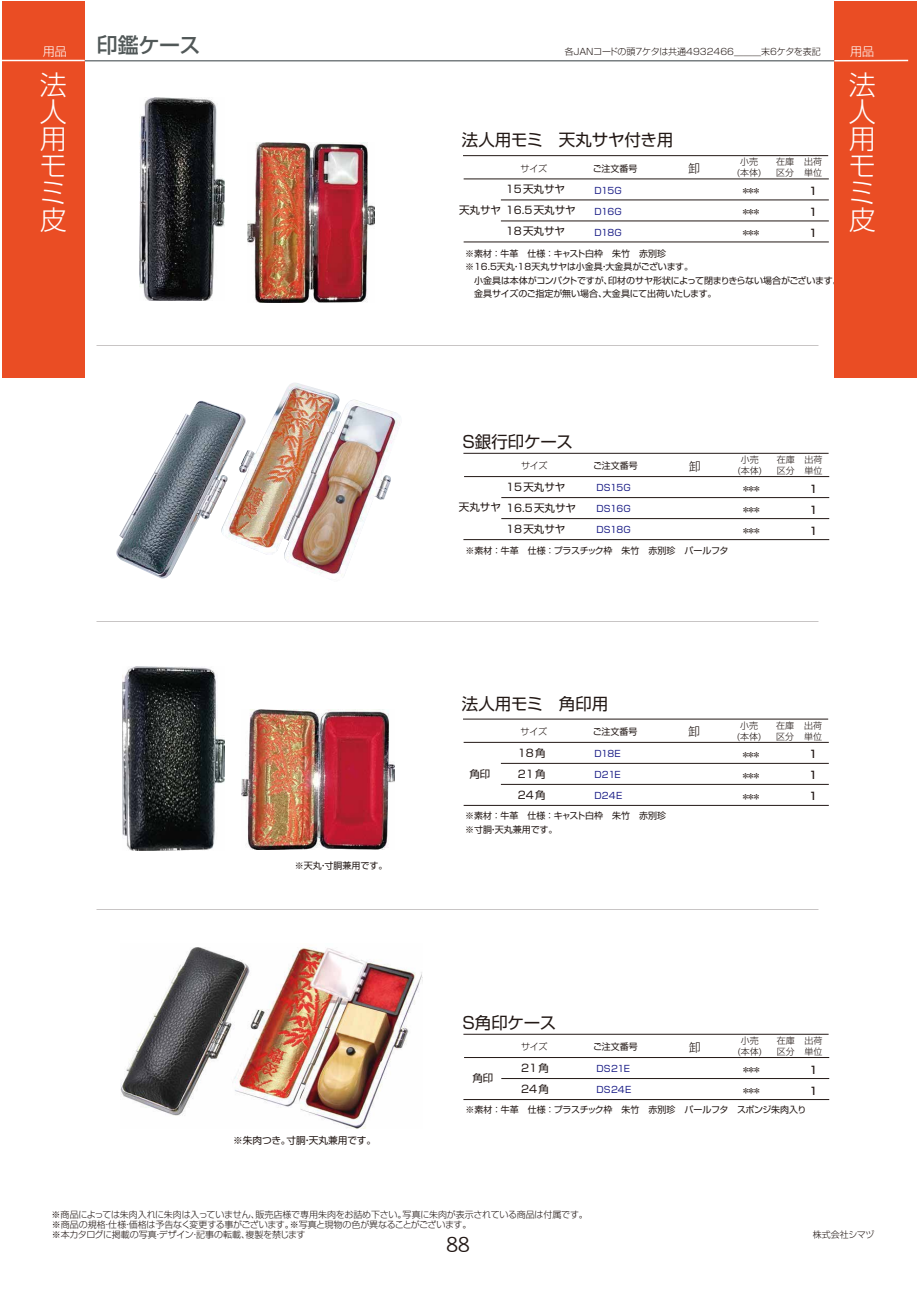
<style>
.page{position:relative;width:919px;height:1289px;background:#fff}
.page>*{position:absolute;margin:0;border:0;box-sizing:border-box;transform-origin:0 0}
.t1{font:300 27px "Shin Go Pro";color:#fff}
.t2{font:500 21px "Shin Go Pro";letter-spacing:-.02em;color:#515858}
.t3{font:21px "DFHS Gothic G W3 WINP RKSJ H";color:#221815}
.t4{font:16.5px "Shin Go Pr 5";letter-spacing:-.01em;color:#221815}
.t5{font:300 12px "Shin Go Pro";color:#221815}
.t6{font:300 12px "Shin Go Pro";color:#fff}
.t7{font:10.5px/21px "Shin Go Pr 5";color:#221815}
.t8{font:500 10.5px/21px "Shin Go Pro";color:#221815;text-align:justify}
.t9{font:9.6px "Shin Go Pro";color:#221815}
.t10{font:300 9px/10.8px "Shin Go Pro";letter-spacing:-.02em;color:#221815}
.t11{font:9px/13.5px "Shin Go Pro";letter-spacing:-.01em;color:#221815}
.t12{font:9px "Shin Go Pr 5";letter-spacing:.01em;color:#1d2088}
.t13{font:9px "Shin Go Pro";letter-spacing:-.035em;color:#221815}
.t14{font:9px "DFHS Gothic G W5 WINP RKSJ H";color:#221815}
.t15{font:300 9px "Shin Go Pro";color:#221815}
</style>
<div class="page">
<img style="left:139px;top:97px;width:85px;height:203px">
<img style="left:247px;top:142px;width:127px;height:160px">
<img style="left:123px;top:667px;width:101px;height:184px">
<img style="left:241px;top:709px;width:153px;height:140px">
<img style="left:116px;top:383px;width:285px;height:197px">
<img style="left:120px;top:947px;width:302px;height:181px">
<hr style="left:463px;top:178px;width:365px;height:1px;background:#221815">
<hr style="left:501px;top:200px;width:327px;height:1px;background:#221815">
<hr style="left:501px;top:221px;width:327px;height:1px;background:#221815">
<hr style="left:463px;top:241px;width:365px;height:1px;background:#221815">
<hr style="left:463px;top:155px;width:365px;height:1px;background:#221815">
<hr style="left:463px;top:742px;width:365px;height:1px;background:#221815">
<hr style="left:501px;top:763px;width:327px;height:1px;background:#221815">
<hr style="left:501px;top:784px;width:327px;height:1px;background:#221815">
<hr style="left:463px;top:805px;width:365px;height:1px;background:#221815">
<hr style="left:463px;top:718px;width:365px;height:1px;background:#221815">
<hr style="left:464px;top:476px;width:365px;height:1px;background:#221815">
<hr style="left:501px;top:497px;width:328px;height:1px;background:#221815">
<hr style="left:501px;top:518px;width:328px;height:1px;background:#221815">
<hr style="left:463px;top:539px;width:366px;height:1px;background:#221815">
<hr style="left:463px;top:453px;width:365px;height:1px;background:#221815">
<hr style="left:464px;top:1057px;width:365px;height:1px;background:#221815">
<hr style="left:501px;top:1078px;width:328px;height:1px;background:#221815">
<hr style="left:463px;top:1099px;width:366px;height:1px;background:#221815">
<hr style="left:463px;top:1033px;width:365px;height:1px;background:#221815">
<hr style="left:85px;top:60px;width:751px;height:1px;background:#797f82">
<div style="left:2px;top:1px;width:83px;height:376px;background:#ea4d24"></div>
<div style="left:834px;top:1px;width:82px;height:376px;background:#ea4d24"></div>
<hr style="left:2px;top:60px;width:83px;height:1px;background:#fff">
<hr style="left:834px;top:60px;width:74px;height:1px;background:#fff">
<h3 class="t6" style="left:43px;top:42px;width:25px">用品</h3>
<h2 class="t2" style="left:97px;top:28px;width:105px">印鑑ケース</h2>
<p class="t15" style="left:564px;top:44px;width:257px">各JANコードの頭7ケタは共通4932466＿＿＿末6ケタを表記</p>
<h3 class="t6" style="left:850px;top:42px;width:25px">用品</h3>
<h1 class="t1" style="left:40px;top:62px;width:28px">法</h1>
<h1 class="t1" style="left:40px;top:89px;width:28px">人</h1>
<h1 class="t1" style="left:848px;top:62px;width:28px">法</h1>
<h1 class="t1" style="left:848px;top:89px;width:28px">人</h1>
<h1 class="t1" style="left:40px;top:116px;width:28px">用</h1>
<h1 class="t1" style="left:40px;top:143px;width:28px">モ</h1>
<h1 class="t1" style="left:40px;top:170px;width:28px">ミ</h1>
<h1 class="t1" style="left:40px;top:197px;width:28px">皮</h1>
<h3 class="t4" style="left:462px;top:126px;width:213px">法人用モミ　天丸サヤ付き用</h3>
<p class="t7" style="left:505px;top:178px;width:61px">15天丸サヤ</p>
<p class="t7" style="left:505px;top:220px;width:61px">18天丸サヤ</p>
<p class="t10" style="left:520px;top:162px;width:28px">サイズ</p>
<p class="t11" style="left:593px;top:160px;width:46px">ご注文番号</p>
<p class="t10" style="left:776px;top:155px;width:19px">在庫区分</p>
<p class="t10" style="left:804px;top:155px;width:19px">出荷単位</p>
<p class="t10" style="left:736px;top:155px;width:26px;text-align:center">小売<br>(本体)</p>
<h3 class="t5" style="left:688px;top:158px;width:13px">卸</h3>
<p class="t12" style="left:594px;top:183px;width:29px">D15G</p>
<p class="t12" style="left:594px;top:204px;width:29px">D16G</p>
<p class="t12" style="left:594px;top:225px;width:29px">D18G</p>
<p class="t8" style="left:809px;top:179px;width:9px">1<br>1<br>1</p>
<p class="t14" style="left:742px;top:186px;width:18px">***</p>
<p class="t14" style="left:742px;top:207px;width:18px">***</p>
<p class="t14" style="left:742px;top:228px;width:18px">***</p>
<p class="t7" style="left:459px;top:199px;width:118px">天丸サヤ 16.5天丸サヤ</p>
<h1 class="t1" style="left:848px;top:116px;width:28px">用</h1>
<h1 class="t1" style="left:848px;top:143px;width:28px">モ</h1>
<h1 class="t1" style="left:848px;top:170px;width:28px">ミ</h1>
<h1 class="t1" style="left:848px;top:197px;width:28px">皮</h1>
<p class="t11" style="left:465px;top:245px;width:378px">※素材：牛革 仕様：キャスト白枠 朱竹 赤別珍<br>※16.5天丸・18天丸サヤは小金具・大金具がございます。<br>　小金具は本体がコンパクトですが、印材のサヤ形状によって閉まりきらない場合がございます。　金具サイズのご指定が無い場合、大金具にて出荷いたします。</p>
<h3 class="t4" style="left:460px;top:428px;width:114px">Ｓ銀行印ケース</h3>
<p class="t10" style="left:521px;top:459px;width:28px">サイズ</p>
<p class="t11" style="left:593px;top:458px;width:46px">ご注文番号</p>
<p class="t10" style="left:776px;top:453px;width:19px">在庫区分</p>
<p class="t10" style="left:804px;top:453px;width:19px">出荷単位</p>
<p class="t10" style="left:737px;top:453px;width:26px;text-align:center">小売<br>(本体)</p>
<h3 class="t5" style="left:688px;top:456px;width:13px">卸</h3>
<p class="t7" style="left:459px;top:496px;width:43px">天丸サヤ</p>
<p class="t7" style="left:506px;top:475px;width:71px">15天丸サヤ<br>16.5天丸サヤ<br>18天丸サヤ</p>
<p class="t12" style="left:596px;top:480px;width:36px">DS15G</p>
<p class="t12" style="left:596px;top:501px;width:36px">DS16G</p>
<p class="t12" style="left:596px;top:522px;width:36px">DS18G</p>
<p class="t14" style="left:743px;top:484px;width:18px">***</p>
<p class="t14" style="left:743px;top:505px;width:18px">***</p>
<p class="t14" style="left:743px;top:526px;width:18px">***</p>
<p class="t8" style="left:809px;top:477px;width:9px">1<br>1<br>1</p>
<p class="t11" style="left:465px;top:542px;width:264px">※素材：牛革 仕様：プラスチック枠 朱竹 赤別珍 パールフタ</p>
<h3 class="t4" style="left:462px;top:689px;width:148px">法人用モミ　角印用</h3>
<p class="t7" style="left:517px;top:741px;width:29px;text-align:justify">18角21角24角</p>
<p class="t12" style="left:594px;top:746px;width:28px">D18E</p>
<p class="t10" style="left:520px;top:725px;width:28px">サイズ</p>
<p class="t11" style="left:593px;top:724px;width:46px">ご注文番号</p>
<p class="t10" style="left:776px;top:718px;width:19px">在庫区分</p>
<p class="t10" style="left:804px;top:718px;width:19px">出荷単位</p>
<p class="t10" style="left:736px;top:718px;width:26px;text-align:center">小売<br>(本体)</p>
<h3 class="t5" style="left:688px;top:722px;width:13px">卸</h3>
<p class="t8" style="left:809px;top:742px;width:9px">1<br>1<br>1</p>
<p class="t14" style="left:742px;top:750px;width:18px">***</p>
<p class="t14" style="left:742px;top:771px;width:18px">***</p>
<p class="t14" style="left:742px;top:791px;width:18px">***</p>
<p class="t7" style="left:469px;top:762px;width:22px">角印</p>
<p class="t12" style="left:594px;top:767px;width:28px">D21E</p>
<p class="t12" style="left:594px;top:788px;width:29px">D24E</p>
<p class="t11" style="left:465px;top:808px;width:202px">※素材：牛革 仕様：キャスト白枠 朱竹 赤別珍※寸胴・天丸兼用です。</p>
<p class="t11" style="left:295px;top:857px;width:94px">※天丸・寸胴兼用です。</p>
<h3 class="t4" style="left:460px;top:1008px;width:97px">Ｓ角印ケース</h3>
<p class="t7" style="left:472px;top:1066px;width:22px">角印</p>
<p class="t10" style="left:521px;top:1040px;width:28px">サイズ</p>
<p class="t11" style="left:593px;top:1039px;width:46px">ご注文番号</p>
<p class="t10" style="left:776px;top:1033px;width:19px">在庫区分</p>
<p class="t10" style="left:804px;top:1033px;width:19px">出荷単位</p>
<p class="t10" style="left:737px;top:1033px;width:26px;text-align:center">小売<br>(本体)</p>
<h3 class="t5" style="left:688px;top:1037px;width:13px">卸</h3>
<p class="t7" style="left:521px;top:1056px;width:29px">21角<br>24角</p>
<p class="t12" style="left:596px;top:1061px;width:35px">DS21E</p>
<p class="t12" style="left:596px;top:1082px;width:36px">DS24E</p>
<p class="t14" style="left:743px;top:1065px;width:18px">***</p>
<p class="t14" style="left:743px;top:1086px;width:18px">***</p>
<p class="t8" style="left:809px;top:1057px;width:9px">1<br>1</p>
<p class="t9" style="left:233px;top:1132px;width:144px">※朱肉つき。寸胴・天丸兼用です。</p>
<p class="t13" style="left:465px;top:1101px;width:342px">※素材：牛革 仕様：プラスチック枠 朱竹 赤別珍 パールフタ スポンジ朱肉入り</p>
<p class="t10" style="left:52px;top:1208px;width:537px;line-height:9.9px">※商品によっては朱肉入れに朱肉は入っていません、販売店様で専用朱肉をお詰め下さい。写真に朱肉が表示されている商品は付属です。※商品の規格・仕様・価格は予告なく変更する事がございます。※写真と現物の色が異なることがございます。<br>※本カタログに掲載の写真・デザイン・記事の転載、複製を禁じます</p>
<h2 class="t3" style="left:446px;top:1234px;width:25px">88</h2>
</div>
